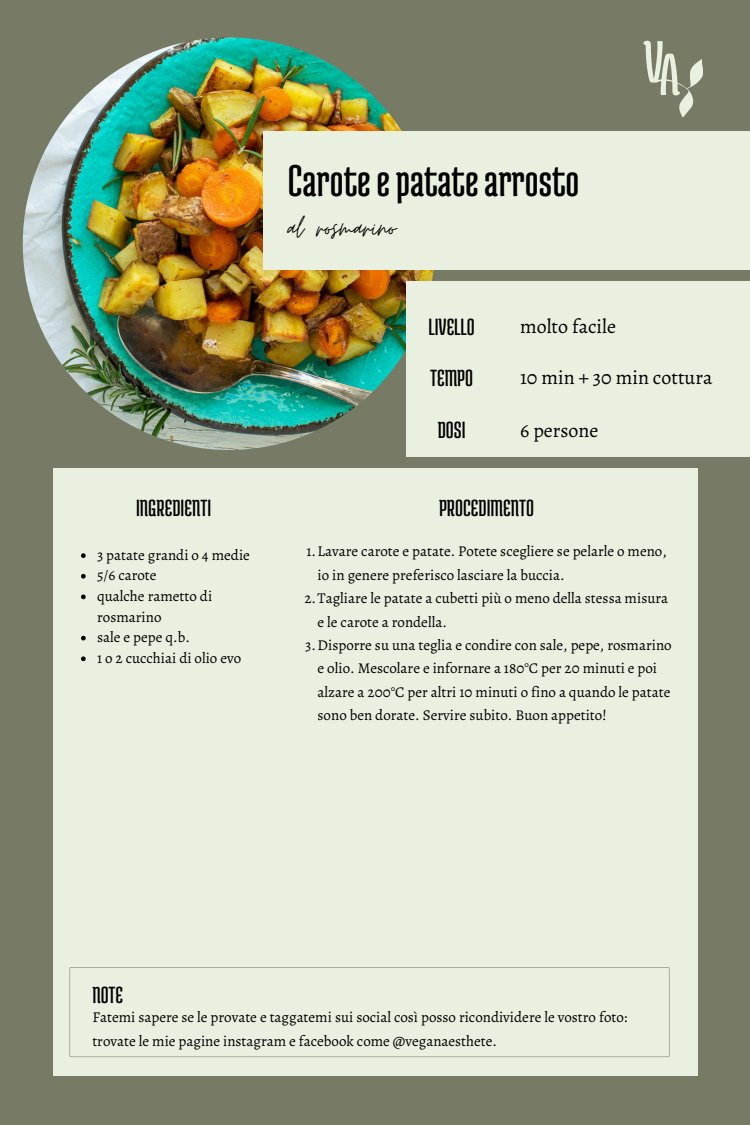
<style>
.page{position:relative;width:750px;height:1125px;background:#777b66}
.page>*{position:absolute;margin:0;border:0;box-sizing:border-box;transform-origin:0 0}
.t1{font:63.38px "Medula One";color:#e9f0e0}
.t2{font:47.5px "Medula One";color:#000}
.t3{font:35px "Moon Time";color:#000}
.t4{font:25px "Medula One";color:#000}
.t5{font:20px "Alegreya";color:#000}
.t6{font:15px/23.5px "Alegreya";color:#000}
</style>
<div class="page">
<img style="left:23px;top:37px;width:412px;height:413px;border-radius:50%">
<div style="left:263px;top:131px;width:487px;height:139px;background:#e9f0e0"></div>
<div style="left:53px;top:468px;width:645px;height:608px;background:#e9f0e0"></div>
<svg style="left:70px;top:967px;width:599px;height:90px"></svg>
<svg style="left:655px;top:59px;width:48px;height:58px"></svg>
<div style="left:407px;top:282px;width:343px;height:175px;background:#e9f0e0"></div>
<svg style="left:81px;top:553px;width:5px;height:5px"></svg>
<svg style="left:81px;top:574px;width:5px;height:5px"></svg>
<svg style="left:81px;top:595px;width:5px;height:4px"></svg>
<svg style="left:81px;top:636px;width:5px;height:4px"></svg>
<svg style="left:81px;top:656px;width:5px;height:5px"></svg>
<p class="t2" style="left:288px;top:156px;width:293px">Caroteepatatearrosto</p>
<p class="t3" style="left:288px;top:206px;width:110px">al rosmarino</p>
<p class="t1" style="left:643px;top:29px;width:22px">V</p>
<p class="t1" style="left:680px;top:107px;width:22px;rotate:-180deg">V</p>
<p class="t5" style="left:520px;top:312px;width:97px">molto facile</p>
<p class="t4" style="left:428px;top:314px;width:48px">LIVELLO</p>
<p class="t4" style="left:430px;top:365px;width:45px">TEMPO</p>
<p class="t4" style="left:438px;top:417px;width:29px">DOSI</p>
<p class="t5" style="left:520px;top:416px;width:80px">6 persone</p>
<p class="t5" style="left:520px;top:364px;width:194px">10 min + 30 min cottura</p>
<p class="t4" style="left:136px;top:495px;width:77px">INGREDIENTI</p>
<p class="t4" style="left:439px;top:495px;width:97px">PROCEDIMENTO</p>
<p class="t6" style="left:97px;top:543px;width:154px">3 patate grandi o 4 medie</p>
<p class="t6" style="left:97px;top:564px;width:61px">5/6 carote</p>
<p class="t6" style="left:97px;top:586px;width:117px;line-height:20.6px">qualche rametto di rosmarino</p>
<p class="t6" style="left:97px;top:626px;width:94px">sale e pepe q.b.</p>
<p class="t6" style="left:97px;top:646px;width:146px">1 o 2 cucchiai di olio evo</p>
<p class="t6" style="left:318px;top:540px;width:351px;text-indent:-11px">1.Lavare carote e patate. Potete scegliere se pelarle o meno, io in genere preferisco lasciare la buccia.</p>
<p class="t6" style="left:318px;top:586px;width:352px;text-indent:-13px">2.Tagliare le patate a cubetti più o meno della stessa misura e le carote a rondella.</p>
<p class="t6" style="left:318px;top:633px;width:356px;text-indent:-12px">3.Disporre su una teglia e condire con sale, pepe, rosmarino e olio. Mescolare e infornare a 180°C per 20 minuti e poi alzare a 200°C per altri 10 minuti o fino a quando le patate sono ben dorate. Servire subito. Buon appetito!</p>
<p class="t4" style="left:92px;top:982px;width:32px">NOTE</p>
<p class="t6" style="left:92px;top:1005px;width:537px">Fatemi sapere se le provate e taggatemi sui social così posso ricondividere le vostro foto: trovate le mie pagine instagram e facebook come @veganaesthete.</p>
</div>
